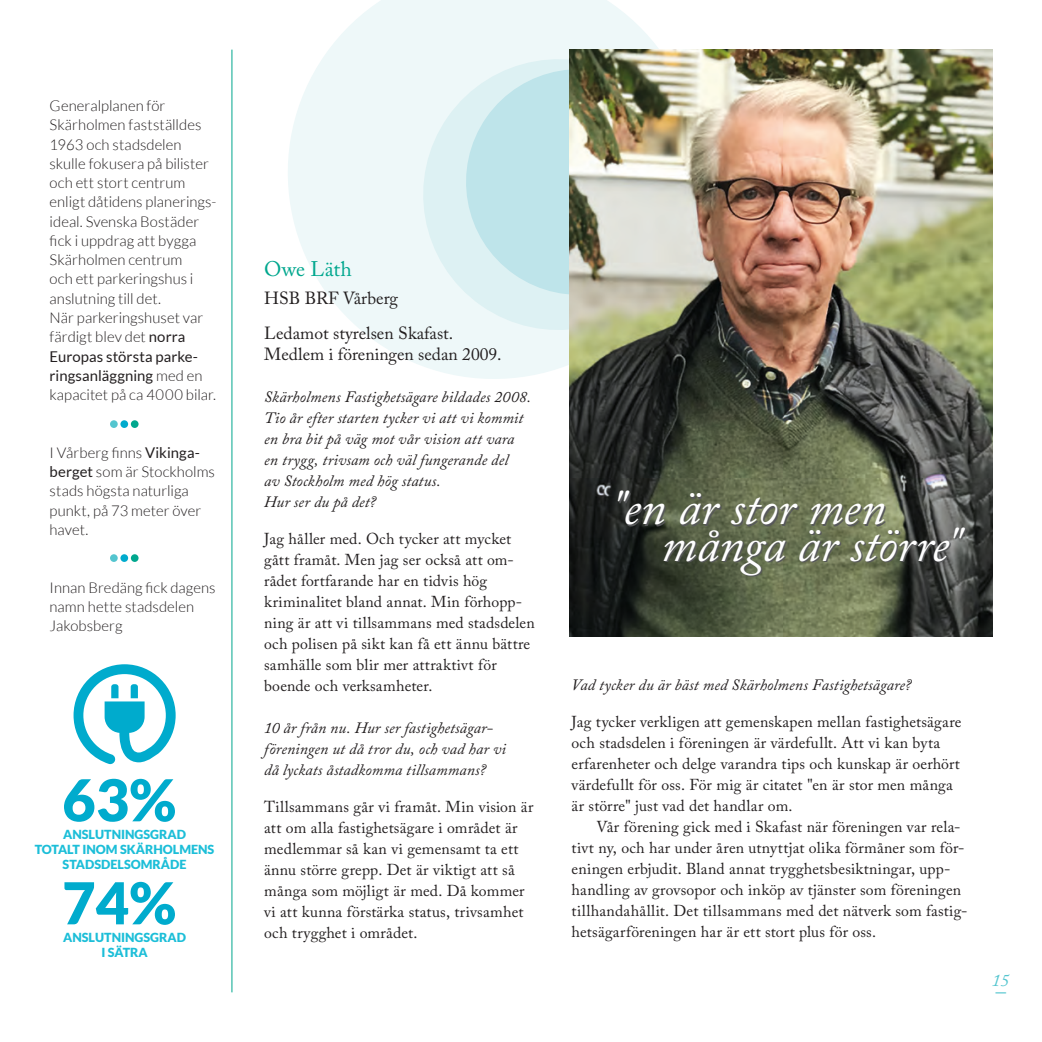
<style>
.page{position:relative;width:1042px;height:1042px;background:#fff}
.page>*{position:absolute;margin:0;border:0;box-sizing:border-box;transform-origin:0 0}
.t1{font:900 57.75px "Lato";color:#00abcd}
.citat{font:italic 49px/36.8px "Adobe Caslon Pro";letter-spacing:-.005em;color:#fff}
.t2{font:21px "Adobe Caslon Pro";letter-spacing:.005em;color:#00a78e}
.t3{font:italic 21px "Adobe Caslon Pro";color:#54c5cf}
.t4{font:17.5px "Adobe Caslon Pro";color:#231f20}
.t5{font:italic 17.5px "Adobe Caslon Pro";color:#54c5cf}
.brödtext{font:15.75px/21px "Adobe Caslon Pro";letter-spacing:.01em;color:#231f20}
.intervjuvfråga{font:italic 15.75px/21px "Adobe Caslon Pro";letter-spacing:.01em;color:#231f20}
.Visste_du_att{font:300 14.88px/19.2px "Lato";letter-spacing:.005em;color:#231f20}
.t6{font:900 12.42px/15px "Lato";color:#1cbed8;text-align:center}
.s1{font-weight:400}
</style>
<div class="page">
<svg style="left:288px;top:0;width:440px;height:407px;fill:#eef8f9"></svg>
<svg style="left:405px;top:41px;width:307px;height:307px;background:#eaf6f7"></svg>
<svg style="left:451px;top:54px;width:119px;height:256px;background:#cdeaee"></svg>
<img style="left:570px;top:50px;width:422px;height:586px">
<hr style="left:231px;top:50px;width:1px;height:942px;background:#00a78e">
<div style="left:110px;top:420px;width:8px;height:8px;background:#54c5cf;border-radius:50%"></div>
<div style="left:120px;top:420px;width:8px;height:8px;background:#00abcd;border-radius:50%"></div>
<div style="left:131px;top:420px;width:8px;height:8px;background:#00a78e;border-radius:50%"></div>
<div style="left:110px;top:554px;width:8px;height:8px;background:#54c5cf;border-radius:50%"></div>
<div style="left:120px;top:554px;width:8px;height:8px;background:#00abcd;border-radius:50%"></div>
<div style="left:131px;top:554px;width:8px;height:8px;background:#00a78e;border-radius:50%"></div>
<svg style="left:74px;top:664px;width:102px;height:100px"></svg>
<p class="Visste_du_att" style="left:50px;top:96px;width:117px">Generalplanen för</p>
<p class="Visste_du_att" style="left:50px;top:116px;width:168px">Skärholmen fastställdes<br>1963 och stadsdelen skulle fokusera på bilister och ett stort centrum enligt dåtidens planerings&shy;ideal. Svenska Bostäder fick i uppdrag att bygga<br>Skärholmen centrum</p>
<p class="Visste_du_att" style="left:50px;top:270px;width:145px">och ett parkeringshus i anslutning till det.</p>
<p class="Visste_du_att" style="left:50px;top:308px;width:168px">När parkeringshuset var färdigt blev det <span class="s1">norra<br>Europas största parke&shy;ringsanläggning</span> med en kapacitet på ca 4000 bilar.</p>
<p class="Visste_du_att" style="left:50px;top:443px;width:167px">I Vårberg finns <span class="s1">Vikinga&shy;berget</span> som är Stockholms stads högsta naturliga punkt, på 73 meter över havet.</p>
<p class="Visste_du_att" style="left:50px;top:577px;width:167px">Innan Bredäng fick dagens namn hette stadsdelen<br>Jakobsberg</p>
<p class="t1" style="left:62px;top:766px;width:116px">63%</p>
<p class="t6" style="left:63px;top:826px;width:124px">ANSLUTNINGSGRAD</p>
<p class="t6" style="left:35px;top:841px;width:181px">TOTALT INOM SKÄRHOLMENS<br>STADSDELSOMRÅDE</p>
<p class="t1" style="left:62px;top:869px;width:116px">74%</p>
<p class="t6" style="left:63px;top:929px;width:124px">ANSLUTNINGSGRAD</p>
<p class="t6" style="left:101px;top:944px;width:48px">I SÄTRA</p>
<p class="t2" style="left:264px;top:257px;width:89px">Owe Läth</p>
<p class="t4" style="left:264px;top:288px;width:135px">HSB BRF Vårberg</p>
<p class="t4" style="left:264px;top:323px;width:191px">Ledamot styrelsen Skafast.</p>
<p class="t4" style="left:264px;top:344px;width:239px">Medlem i föreningen sedan 2009.</p>
<p class="intervjuvfråga" style="left:264px;top:386px;width:269px">Skärholmens Fastighetsägare bildades 2008.<br>Tio år efter starten tycker vi att vi kommit en bra bit på väg mot vår vision att vara</p>
<p class="intervjuvfråga" style="left:264px;top:449px;width:246px">en trygg, trivsam och väl fungerande del</p>
<p class="intervjuvfråga" style="left:264px;top:470px;width:178px">av Stockholm med hög status.</p>
<p class="intervjuvfråga" style="left:264px;top:491px;width:114px">Hur ser du på det?</p>
<p class="brödtext" style="left:264px;top:528px;width:251px">Jag håller med. Och tycker att mycket gått framåt. Men jag ser också att om&shy;rådet fortfarande har en tidvis hög</p>
<p class="brödtext" style="left:264px;top:591px;width:272px">kriminalitet bland annat. Min förhopp&shy;ning är att vi tillsammans med stadsdelen och polisen på sikt kan få ett ännu bättre samhälle som blir mer attraktivt för</p>
<p class="brödtext" style="left:264px;top:675px;width:170px">boende och verksamheter.</p>
<p class="intervjuvfråga" style="left:264px;top:717px;width:230px">10 år från nu. Hur ser fastighetsägar-</p>
<p class="intervjuvfråga" style="left:264px;top:738px;width:243px">föreningen ut då tror du, och vad har vi</p>
<p class="intervjuvfråga" style="left:264px;top:759px;width:224px">då lyckats åstadkomma tillsammans?</p>
<p class="brödtext" style="left:264px;top:796px;width:271px">Tillsammans går vi framåt. Min vision är att om alla fastighetsägare i området är medlemmar så kan vi gemensamt ta ett ännu större grepp. Det är viktigt att så många som möjligt är med. Då kommer vi att kunna förstärka status, trivsamhet och trygghet i området.</p>
<p class="citat" style="left:661px;top:489px;width:299px;text-indent:-50px">"en är stor men många är större"</p>
<p class="intervjuvfråga" style="left:571px;top:674px;width:341px">Vad tycker du är bäst med Skärholmens Fastighetsägare?</p>
<p class="brödtext" style="left:571px;top:711px;width:391px">Jag tycker verkligen att gemenskapen mellan fastighetsägare och stadsdelen i föreningen är värdefullt. Att vi kan byta erfarenheter och delge varandra tips och kunskap är oerhört värdefullt för oss. För mig är citatet "en är stor men många är större" just vad det handlar om.</p>
<p class="brödtext" style="left:572px;top:816px;width:397px;text-indent:25px">Vår förening gick med i Skafast när föreningen var rela&shy;tivt ny, och har under åren utnyttjat olika förmåner som för&shy;eningen erbjudit. Bland annat trygghetsbesiktningar, upp&shy;handling av grovsopor och inköp av tjänster som föreningen tillhandahållit. Det tillsammans med det nätverk som fastig&shy;hetsägarföreningen har är ett stort plus för oss.</p>
<p class="t5" style="left:991px;top:969px;width:19px">15</p>
<h3 class="t3" style="left:995px;top:978px;width:12px">–</h3>
</div>
